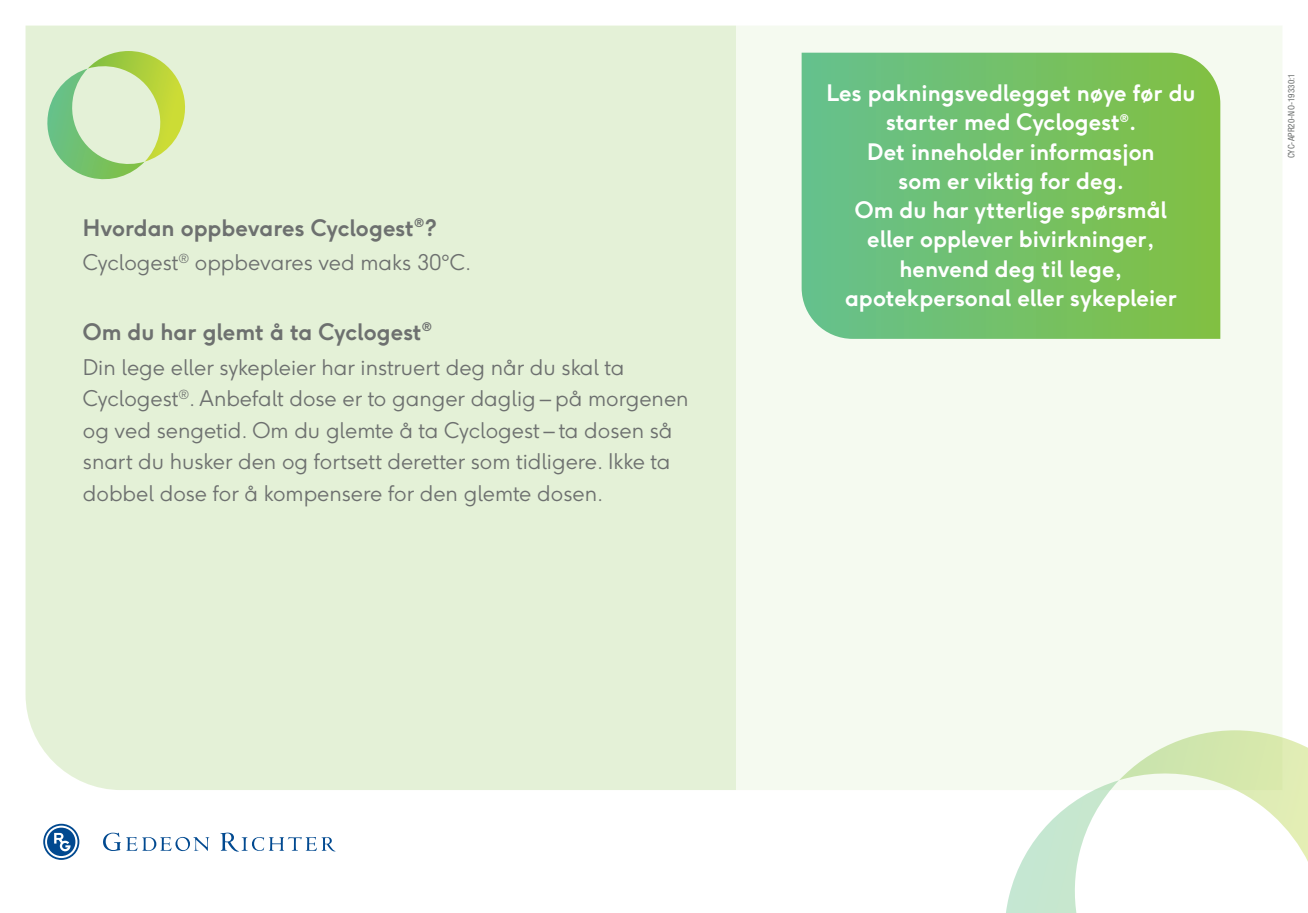
<style>
.page{position:relative;width:1308px;height:913px;background:#fff}
.page>*{position:absolute;margin:0;border:0;box-sizing:border-box;transform-origin:0 0}
.t1{font:700 22.5px/29.2px "F37 Ginger";color:#fff;text-align:center}
.t2{font:700 22.5px "F37 Ginger";color:#6d706f}
.t3{font:300 21.38px/31.5px "F37 Ginger";color:#6d706f}
.t4{font:condensed 9px "Helvetica Neue LT Std";letter-spacing:.01em;color:#6d706f}
</style>
<div class="page">
<div style="left:26px;top:26px;width:710px;height:763px;background:#e4f1d7"></div>
<div style="left:736px;top:6px;width:571px;height:838px;background:linear-gradient(to right,#f5faf1,#f6fbf2)"></div>
<svg style="left:103px;top:832px;width:106px;height:18px"></svg>
<svg style="left:220px;top:832px;width:115px;height:19px"></svg>
<svg style="left:43px;top:823px;width:36px;height:36px"></svg>
<svg style="left:988px;top:730px;width:319px;height:182px"></svg>
<svg style="left:42px;top:51px;width:149px;height:131px;background:#c9e4ac"></svg>
<svg style="left:801px;top:53px;width:419px;height:286px;background:#74c169"></svg>
<p class="t2" style="left:83px;top:213px;width:355px">Hvordan oppbevares Cyclogest<sup>®</sup>?</p>
<p class="t3" style="left:83px;top:247px;width:390px">Cyclogest<sup>®</sup> oppbevares ved maks 30°C.</p>
<p class="t2" style="left:83px;top:317px;width:350px">Om du har glemt å ta Cyclogest<sup>®</sup></p>
<p class="t3" style="left:83px;top:351px;width:607px">Din lege eller sykepleier har instruert deg når du skal ta Cyclogest<sup>®</sup>. Anbefalt dose er to ganger daglig – på morgenen og ved sengetid. Om du glemte å ta Cyclogest – ta dosen så snart du husker den og fortsett deretter som tidligere. Ikke ta dobbel dose for å kompensere for den glemte dosen.</p>
<p class="t1" style="left:826px;top:78px;width:371px">Les pakningsvedlegget nøye før du starter med Cyclogest<sup>®</sup>.<br>Det inneholder informasjon<br>som er viktig for deg.<br>Om du har ytterlige spørsmål<br>eller opplever bivirkninger, henvend deg til lege, apotekpersonal eller sykepleier</p>
<p class="t4" style="left:1286px;top:158px;width:86px;rotate:-90deg">CYC-APR20-NO-19330:1</p>
</div>
